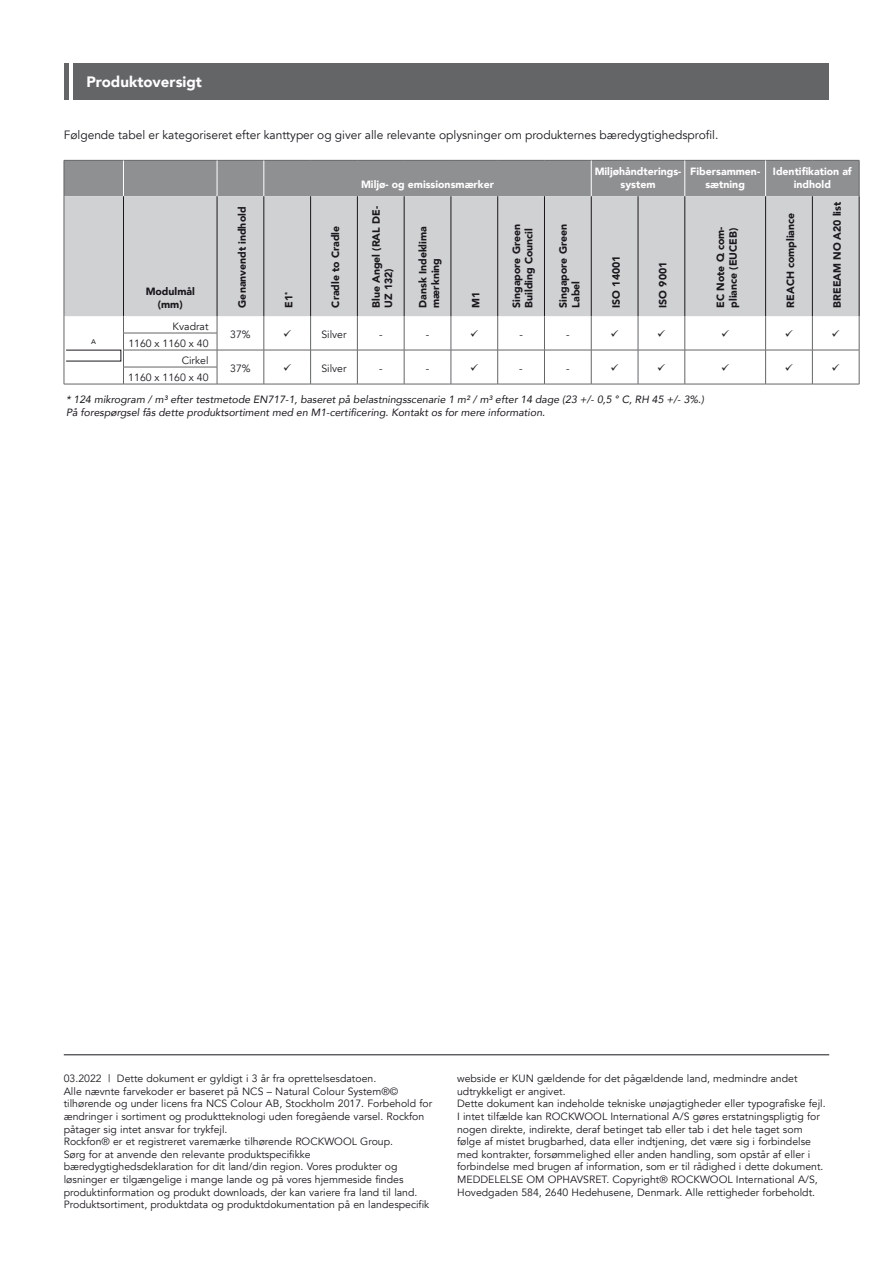
<style>
.page{position:relative;width:893px;height:1263px;background:#fff}
.page>*{position:absolute;margin:0;border:0;box-sizing:border-box;transform-origin:0 0}
.t1{font:900 15px "Avenir";color:#fff}
.t2{font:12px "Avenir";color:#1a171c}
.t3{font:10.5px/12.6px "Avenir";color:#1a171c}
.t4{font:900 10.5px/12.6px "Avenir";color:#1a171c}
.t5{font:italic 10.5px/12.6px "Avenir";color:#1a171c}
.t6{font:900 10.5px/12.6px "Avenir";color:#fff;text-align:center}
.t7{font:6.75px "Frutiger";color:#1a171c}
</style>
<div class="page">
<hr style="left:64px;top:1054px;width:765px;height:1px;background:#1a171c">
<div style="left:74px;top:64px;width:755px;height:36px;background:#646567"></div>
<hr style="left:64px;top:64px;width:4px;height:36px;background:#646567">
<div style="left:65px;top:161px;width:794px;height:35px;background:#8f9092"></div>
<div style="left:65px;top:196px;width:794px;height:120px;background:#d0d1d2"></div>
<hr style="left:64px;top:161px;width:1px;height:35px;background:#646567">
<hr style="left:64px;top:160px;width:59px;height:1px;background:#646567">
<hr style="left:123px;top:160px;width:94px;height:1px;background:#646567">
<hr style="left:217px;top:160px;width:47px;height:1px;background:#646567">
<hr style="left:264px;top:160px;width:47px;height:1px;background:#646567">
<hr style="left:311px;top:160px;width:46px;height:1px;background:#646567">
<hr style="left:357px;top:160px;width:47px;height:1px;background:#646567">
<hr style="left:404px;top:160px;width:47px;height:1px;background:#646567">
<hr style="left:451px;top:160px;width:47px;height:1px;background:#646567">
<hr style="left:498px;top:160px;width:46px;height:1px;background:#646567">
<hr style="left:544px;top:160px;width:47px;height:1px;background:#646567">
<hr style="left:591px;top:160px;width:47px;height:1px;background:#646567">
<hr style="left:638px;top:160px;width:47px;height:1px;background:#646567">
<hr style="left:685px;top:160px;width:81px;height:1px;background:#646567">
<hr style="left:766px;top:160px;width:46px;height:1px;background:#646567">
<hr style="left:812px;top:160px;width:47px;height:1px;background:#646567">
<hr style="left:64px;top:196px;width:1px;height:120px;background:#646567">
<hr style="left:123px;top:161px;width:1px;height:35px;background:#fff">
<hr style="left:217px;top:161px;width:1px;height:35px;background:#fff">
<hr style="left:264px;top:161px;width:1px;height:35px;background:#fff">
<hr style="left:591px;top:161px;width:1px;height:35px;background:#fff">
<hr style="left:684px;top:161px;width:1px;height:35px;background:#fff">
<hr style="left:765px;top:161px;width:1px;height:35px;background:#fff">
<hr style="left:123px;top:196px;width:1px;height:120px;background:#1a171c">
<hr style="left:217px;top:196px;width:1px;height:120px;background:#1a171c">
<hr style="left:264px;top:196px;width:1px;height:120px;background:#1a171c">
<hr style="left:310px;top:196px;width:1px;height:120px;background:#1a171c">
<hr style="left:357px;top:196px;width:1px;height:120px;background:#1a171c">
<hr style="left:404px;top:196px;width:1px;height:120px;background:#1a171c">
<hr style="left:451px;top:196px;width:1px;height:120px;background:#1a171c">
<hr style="left:497px;top:196px;width:1px;height:120px;background:#1a171c">
<hr style="left:544px;top:196px;width:1px;height:120px;background:#1a171c">
<hr style="left:591px;top:196px;width:1px;height:120px;background:#1a171c">
<hr style="left:638px;top:196px;width:1px;height:120px;background:#1a171c">
<hr style="left:684px;top:196px;width:1px;height:120px;background:#1a171c">
<hr style="left:765px;top:196px;width:1px;height:120px;background:#1a171c">
<hr style="left:812px;top:196px;width:1px;height:120px;background:#1a171c">
<hr style="left:859px;top:196px;width:1px;height:120px;background:#1a171c">
<hr style="left:123px;top:333px;width:94px;height:1px;background:#646567">
<svg style="left:64px;top:316px;width:1px;height:68px"></svg>
<hr style="left:123px;top:367px;width:94px;height:1px;background:#646567">
<svg style="left:123px;top:316px;width:1px;height:68px"></svg>
<svg style="left:217px;top:316px;width:1px;height:68px"></svg>
<svg style="left:264px;top:316px;width:1px;height:68px"></svg>
<svg style="left:310px;top:316px;width:1px;height:68px"></svg>
<svg style="left:357px;top:316px;width:1px;height:68px"></svg>
<svg style="left:404px;top:316px;width:1px;height:68px"></svg>
<svg style="left:451px;top:316px;width:1px;height:68px"></svg>
<svg style="left:497px;top:316px;width:1px;height:68px"></svg>
<svg style="left:544px;top:316px;width:1px;height:68px"></svg>
<svg style="left:591px;top:316px;width:1px;height:68px"></svg>
<svg style="left:638px;top:316px;width:1px;height:68px"></svg>
<svg style="left:684px;top:316px;width:1px;height:68px"></svg>
<svg style="left:765px;top:316px;width:1px;height:68px"></svg>
<svg style="left:812px;top:316px;width:1px;height:68px"></svg>
<svg style="left:859px;top:316px;width:1px;height:68px"></svg>
<hr style="left:64px;top:384px;width:59px;height:1px;background:#646567">
<hr style="left:123px;top:384px;width:94px;height:1px;background:#646567">
<hr style="left:217px;top:384px;width:47px;height:1px;background:#646567">
<hr style="left:264px;top:384px;width:47px;height:1px;background:#646567">
<hr style="left:311px;top:384px;width:46px;height:1px;background:#646567">
<hr style="left:357px;top:384px;width:47px;height:1px;background:#646567">
<hr style="left:404px;top:384px;width:47px;height:1px;background:#646567">
<hr style="left:451px;top:384px;width:47px;height:1px;background:#646567">
<hr style="left:498px;top:384px;width:46px;height:1px;background:#646567">
<hr style="left:544px;top:384px;width:47px;height:1px;background:#646567">
<hr style="left:591px;top:384px;width:47px;height:1px;background:#646567">
<hr style="left:638px;top:384px;width:47px;height:1px;background:#646567">
<hr style="left:685px;top:384px;width:81px;height:1px;background:#646567">
<hr style="left:766px;top:384px;width:46px;height:1px;background:#646567">
<hr style="left:812px;top:384px;width:47px;height:1px;background:#646567">
<hr style="left:859px;top:161px;width:1px;height:35px;background:#646567">
<hr style="left:123px;top:350px;width:94px;height:1px;background:#646567">
<hr style="left:217px;top:350px;width:47px;height:1px;background:#646567">
<hr style="left:264px;top:350px;width:47px;height:1px;background:#646567">
<hr style="left:311px;top:350px;width:46px;height:1px;background:#646567">
<hr style="left:357px;top:350px;width:47px;height:1px;background:#646567">
<hr style="left:404px;top:350px;width:47px;height:1px;background:#646567">
<hr style="left:451px;top:350px;width:47px;height:1px;background:#646567">
<hr style="left:498px;top:350px;width:46px;height:1px;background:#646567">
<hr style="left:544px;top:350px;width:47px;height:1px;background:#646567">
<hr style="left:591px;top:350px;width:47px;height:1px;background:#646567">
<hr style="left:638px;top:350px;width:47px;height:1px;background:#646567">
<hr style="left:685px;top:350px;width:81px;height:1px;background:#646567">
<hr style="left:766px;top:350px;width:46px;height:1px;background:#646567">
<hr style="left:812px;top:350px;width:47px;height:1px;background:#646567">
<h1 class="t1" style="left:87px;top:69px;width:117px">Produktoversigt</h1>
<p class="t2" style="left:64px;top:128px;width:656px">Følgende tabel er kategoriseret efter kanttyper og giver alle relevante oplysninger om produkternes bæredygtighedsprofil.</p>
<p class="t6" style="left:361px;top:177px;width:134px">Miljø- og emissionsmærker</p>
<p class="t6" style="left:595px;top:165px;width:88px">Miljøhåndterings&shy;system</p>
<p class="t6" style="left:690px;top:165px;width:71px">Fibersammen&shy;sætning</p>
<p class="t6" style="left:773px;top:165px;width:80px">Identifikation af indhold</p>
<p class="t4" style="left:146px;top:285px;width:51px;text-align:center">Modulmål (mm)</p>
<p class="t4" style="left:235px;top:308px;width:102px;rotate:-90deg">Genanvendt indhold</p>
<p class="t4" style="left:282px;top:308px;width:17px;rotate:-90deg">E1<sup>*</sup></p>
<p class="t4" style="left:329px;top:308px;width:83px;rotate:-90deg">Cradle to Cradle</p>
<p class="t4" style="left:369px;top:308px;width:103px;rotate:-90deg">Blue Angel (RAL DE-<br>UZ 132)</p>
<p class="t4" style="left:416px;top:308px;width:83px;rotate:-90deg">Dansk Indeklima mærkning</p>
<p class="t4" style="left:469px;top:308px;width:18px;rotate:-90deg">M1</p>
<p class="t4" style="left:510px;top:308px;width:85px;rotate:-90deg">Singapore Green<br>Building Council</p>
<p class="t4" style="left:557px;top:308px;width:85px;rotate:-90deg">Singapore Green<br>Label</p>
<p class="t4" style="left:610px;top:308px;width:54px;rotate:-90deg">ISO 14001</p>
<p class="t4" style="left:656px;top:308px;width:47px;rotate:-90deg">ISO 9001</p>
<p class="t3" style="left:173px;top:320px;width:37px">Kvadrat</p>
<p class="t3" style="left:230px;top:328px;width:22px">37%</p>
<p class="t3" style="left:321px;top:328px;width:27px">Silver</p>
<p class="t3" style="left:379px;top:328px;width:5px">-</p>
<p class="t3" style="left:426px;top:328px;width:5px">-</p>
<p class="t3" style="left:519px;top:328px;width:5px">-</p>
<p class="t3" style="left:566px;top:328px;width:5px">-</p>
<p class="t3" style="left:128px;top:335px;width:82px;line-height:17px;text-align:right">1160 x 1160 x 40<br>Cirkel</p>
<p class="t7" style="left:91px;top:338px;width:6px">A</p>
<p class="t3" style="left:230px;top:363px;width:22px">37%</p>
<p class="t3" style="left:321px;top:363px;width:27px">Silver</p>
<p class="t3" style="left:379px;top:363px;width:5px">-</p>
<p class="t3" style="left:426px;top:363px;width:5px">-</p>
<p class="t3" style="left:519px;top:363px;width:5px">-</p>
<p class="t3" style="left:566px;top:363px;width:5px">-</p>
<p class="t3" style="left:128px;top:371px;width:82px">1160 x 1160 x 40</p>
<p class="t5" style="left:66px;top:393px;width:640px">* 124 mikrogram / m³ efter testmetode EN717-1, baseret på belastningsscenarie 1 m² / m³ efter 14 dage (23 +/- 0,5 ° C, RH 45 +/- 3%.)<br>På forespørgsel fås dette produktsortiment med en M1-certificering. Kontakt os for mere information.</p>
<p class="t4" style="left:714px;top:308px;width:83px;rotate:-90deg">EC Note Q com&shy;pliance (EUCEB)</p>
<p class="t4" style="left:784px;top:308px;width:96px;rotate:-90deg">REACH compliance</p>
<p class="t4" style="left:831px;top:308px;width:107px;rotate:-90deg">BREEAM NO A20 list</p>
<p class="t3" style="left:64px;top:1072px;width:370px">03.2022 | Dette dokument er gyldigt i 3 år fra oprettelsesdatoen.<br>Alle nævnte farvekoder er baseret på NCS – Natural Colour System®© tilhørende og under licens fra NCS Colour AB, Stockholm 2017. Forbehold for ændringer i sortiment og produktteknologi uden foregående varsel. Rockfon påtager sig intet ansvar for trykfejl.<br>Rockfon® er et registreret varemærke tilhørende ROCKWOOL Group.<br>Sørg for at anvende den relevante produktspecifikke bæredygtighedsdeklaration for dit land/din region. Vores produkter og løsninger er tilgængelige i mange lande og på vores hjemmeside findes produktinformation og produkt downloads, der kan variere fra land til land.<br>Produktsortiment, produktdata og produktdokumentation på en landespecifik</p>
<p class="t3" style="left:457px;top:1072px;width:370px">webside er KUN gældende for det pågældende land, medmindre andet udtrykkeligt er angivet.<br>Dette dokument kan indeholde tekniske unøjagtigheder eller typografiske fejl.<br>I intet tilfælde kan ROCKWOOL International A/S gøres erstatningspligtig for nogen direkte, indirekte, deraf betinget tab eller tab i det hele taget som følge af mistet brugbarhed, data eller indtjening, det være sig i forbindelse med kontrakter, forsømmelighed eller anden handling, som opstår af eller i forbindelse med brugen af information, som er til rådighed i dette dokument.<br>MEDDELELSE OM OPHAVSRET. Copyright® ROCKWOOL International A/S, Hovedgaden 584, 2640 Hedehusene, Denmark. Alle rettigheder forbeholdt.</p>
</div>
